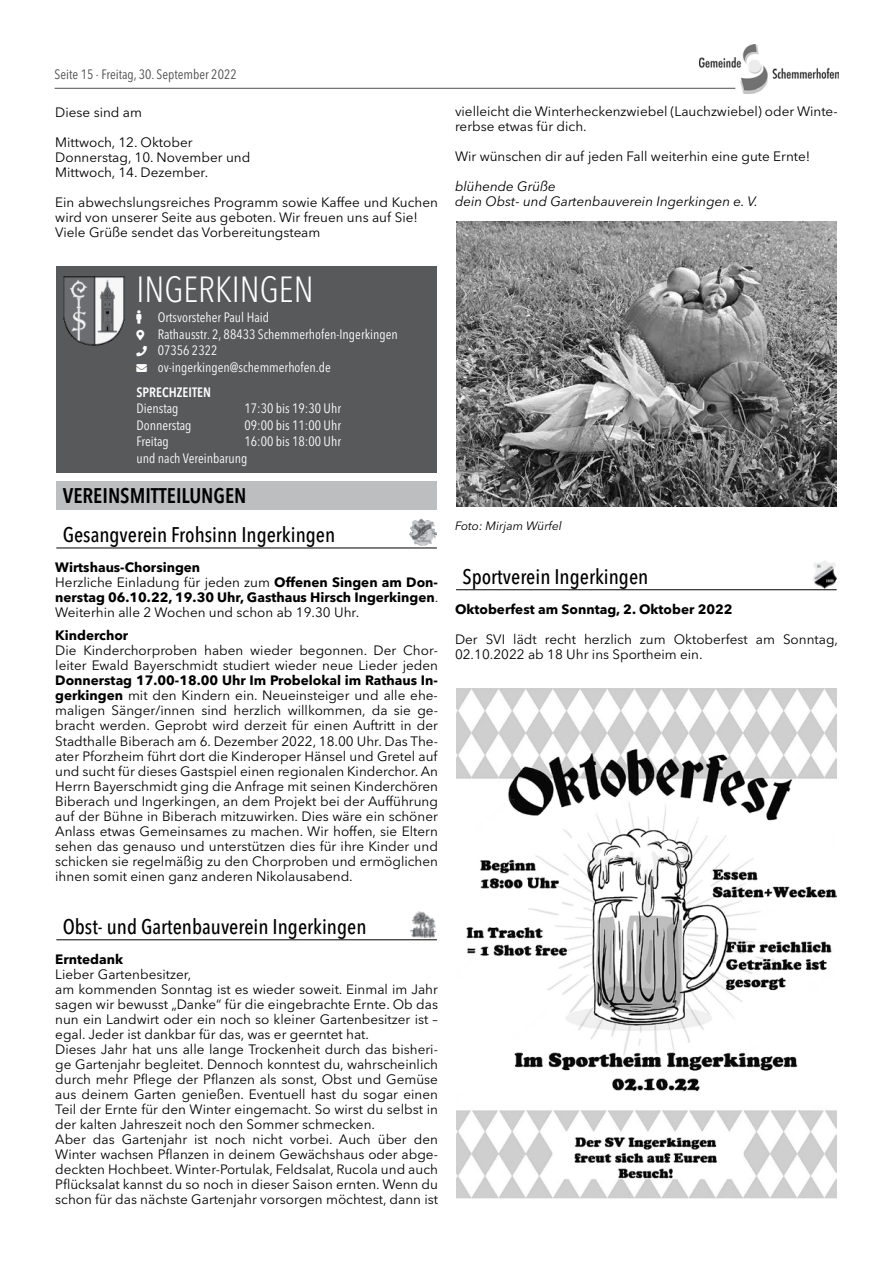
<style>
.page{position:relative;width:893px;height:1263px;background:#fff}
.page>*{position:absolute;margin:0;border:0;box-sizing:border-box;transform-origin:0 0}
.t1{font:300 condensed 36px "Avenir Next W1 G";color:#fff}
.t2{font:500 condensed 21px "Avenir Next W1 G";color:#000}
.t3{font:21px "Avenir Next W1 G Cn Demi";color:#000}
.t4{font:13.5px/15px "Avenir Next W1 G";color:#000}
.t5{font:700 13.5px/15px "Avenir Next W1 G";color:#000}
.t6{font:condensed 13.5px/16.5px "Avenir Next W1 G";color:#fff}
.t7{font:italic 13.5px/15px "Avenir Next W1 G";color:#000}
.t8{font:condensed 13.5px "Avenir Next W1 G";color:#4d4d4f}
.t9{font:13.5px "Avenir Next W1 G Cn Demi";color:#fff}
.t10{font:italic 12px "Avenir Next W1 G";color:#000}
.s1{font-weight:400}
.s2{font-weight:700}
</style>
<div class="page">
<img style="left:699px;top:44px;width:139px;height:50px">
<hr style="left:55px;top:88px;width:680px;height:1px;background:#4d4d4f">
<div style="left:56px;top:266px;width:381px;height:207px;background:#58595b"></div>
<img style="left:63px;top:277px;width:62px;height:68px">
<div style="left:56px;top:481px;width:381px;height:29px;background:#bcbec0"></div>
<hr style="left:56px;top:548px;width:381px;height:1px;background:#000">
<img style="left:410px;top:519px;width:27px;height:27px">
<hr style="left:56px;top:939px;width:381px;height:1px;background:#000">
<img style="left:410px;top:911px;width:27px;height:27px">
<img style="left:456px;top:221px;width:381px;height:286px">
<hr style="left:456px;top:589px;width:381px;height:1px;background:#000">
<img style="left:813px;top:560px;width:24px;height:28px">
<img style="left:456px;top:689px;width:381px;height:509px">
<p class="t8" style="left:55px;top:63px;width:184px">Seite 15 · Freitag, 30. September 2022</p>
<p class="t4" style="left:55px;top:103px;width:88px">Diese sind am</p>
<p class="t4" style="left:55px;top:133px;width:197px">Mittwoch, 12. Oktober<br>Donnerstag, 10. November und<br>Mittwoch, 14. Dezember.</p>
<p class="t4" style="left:55px;top:193px;width:384px">Ein abwechslungsreiches Programm sowie Kaffee und Kuchen wird von unserer Seite aus geboten. Wir freuen uns auf Sie!<br>Viele Grüße sendet das Vorbereitungsteam</p>
<h1 class="t1" style="left:136px;top:261px;width:179px">INGERKINGEN</h1>
<p class="t6" style="left:158px;top:308px;width:241px;text-indent:-21px">♂ Ortsvorsteher Paul Haid<br>Rathausstr. 2, 88433 Schemmerhofen-Ingerkingen<br>07356 2322<br>ov-ingerkingen@schemmerhofen.de</p>
<p class="t9" style="left:136px;top:381px;width:76px">SPRECHZEITEN</p>
<p class="t6" style="left:136px;top:399px;width:44px">Dienstag</p>
<p class="t6" style="left:244px;top:399px;width:98px">17:30 bis 19:30 Uhr</p>
<p class="t6" style="left:136px;top:415px;width:57px">Donnerstag</p>
<p class="t6" style="left:244px;top:415px;width:98px">09:00 bis 11:00 Uhr</p>
<p class="t6" style="left:136px;top:432px;width:34px">Freitag</p>
<p class="t6" style="left:136px;top:432px;width:206px;text-indent:108px">16:00 bis 18:00 Uhr und nach Vereinbarung</p>
<h2 class="t3" style="left:63px;top:479px;width:185px">VEREINSMITTEILUNGEN</h2>
<h2 class="t2" style="left:63px;top:518px;width:274px">Gesangverein Frohsinn Ingerkingen</h2>
<p class="t5" style="left:55px;top:559px;width:385px">Wirtshaus-Chorsingen<br><span class="s1">Herzliche Einladung für jeden zum</span> Offenen Singen am Don&shy;nerstag 06.10.22, 19.30 Uhr, Gasthaus Hirsch Ingerkingen<span class="s1">.<br>Weiterhin alle 2 Wochen und schon ab 19.30 Uhr.</span></p>
<p class="t5" style="left:55px;top:627px;width:74px">Kinderchor</p>
<p class="t4" style="left:55px;top:642px;width:384px">Die Kinderchorproben haben wieder begonnen. Der Chor&shy;leiter Ewald Bayerschmidt studiert wieder neue Lieder jeden</p>
<p class="t4" style="left:55px;top:672px;width:384px;text-align:justify"><span class="s2">Donnerstag 17.00-18.00 Uhr Im Probelokal im Rathaus In&shy;gerkingen</span> mit den Kindern ein. Neueinsteiger und alle ehe&shy;maligen Sänger/innen sind herzlich willkommen, da sie ge&shy;bracht werden. Geprobt wird derzeit für einen Auftritt in der Stadthalle Biberach am 6. Dezember 2022, 18.00 Uhr. Das The&shy;ater Pforzheim führt dort die Kinderoper Hänsel und Gretel auf und sucht für dieses Gastspiel einen regionalen Kinderchor. An Herrn Bayerschmidt ging die Anfrage mit seinen Kinderchören Biberach und Ingerkingen, an dem Projekt bei der Aufführung auf der Bühne in Biberach mitzuwirken. Dies wäre ein schöner Anlass etwas Gemeinsames zu machen. Wir hoffen, sie Eltern sehen das genauso und unterstützen dies für ihre Kinder und schicken sie regelmäßig zu den Chorproben und ermöglichen ihnen somit einen ganz anderen Nikolausabend.</p>
<h2 class="t2" style="left:63px;top:909px;width:305px">Obst- und Gartenbauverein Ingerkingen</h2>
<p class="t5" style="left:55px;top:950px;width:69px">Erntedank</p>
<p class="t4" style="left:55px;top:965px;width:384px">Lieber Gartenbesitzer,<br>am kommenden Sonntag ist es wieder soweit. Einmal im Jahr sagen wir bewusst „Danke“ für die eingebrachte Ernte. Ob das nun ein Landwirt oder ein noch so kleiner Gartenbesitzer ist – egal. Jeder ist dankbar für das, was er geerntet hat.<br>Dieses Jahr hat uns alle lange Trockenheit durch das bisheri&shy;ge Gartenjahr begleitet. Dennoch konntest du, wahrscheinlich durch mehr Pflege der Pflanzen als sonst, Obst und Gemüse aus deinem Garten genießen. Eventuell hast du sogar einen Teil der Ernte für den Winter eingemacht. So wirst du selbst in der kalten Jahreszeit noch den Sommer schmecken.<br>Aber das Gartenjahr ist noch nicht vorbei. Auch über den Winter wachsen Pflanzen in deinem Gewächshaus oder abge&shy;deckten Hochbeet. Winter-Portulak, Feldsalat, Rucola und auch Pflücksalat kannst du so noch in dieser Saison ernten. Wenn du schon für das nächste Gartenjahr vorsorgen möchtest, dann ist</p>
<p class="t4" style="left:455px;top:103px;width:384px">vielleicht die Winterheckenzwiebel (Lauchzwiebel) oder Winte&shy;rerbse etwas für dich.</p>
<p class="t4" style="left:455px;top:148px;width:357px">Wir wünschen dir auf jeden Fall weiterhin eine gute Ernte!</p>
<p class="t7" style="left:455px;top:178px;width:304px">blühende Grüße<br>dein Obst- und Gartenbauverein Ingerkingen e. V.</p>
<p class="t10" style="left:455px;top:517px;width:108px">Foto: Mirjam Würfel</p>
<h2 class="t2" style="left:462px;top:559px;width:187px">Sportverein Ingerkingen</h2>
<p class="t5" style="left:455px;top:600px;width:279px">Oktoberfest am Sonntag, 2. Oktober 2022</p>
<p class="t4" style="left:455px;top:630px;width:385px">Der SVI lädt recht herzlich zum Oktoberfest am Sonntag,<br>02.10.2022 ab 18 Uhr ins Sportheim ein.</p>
</div>
